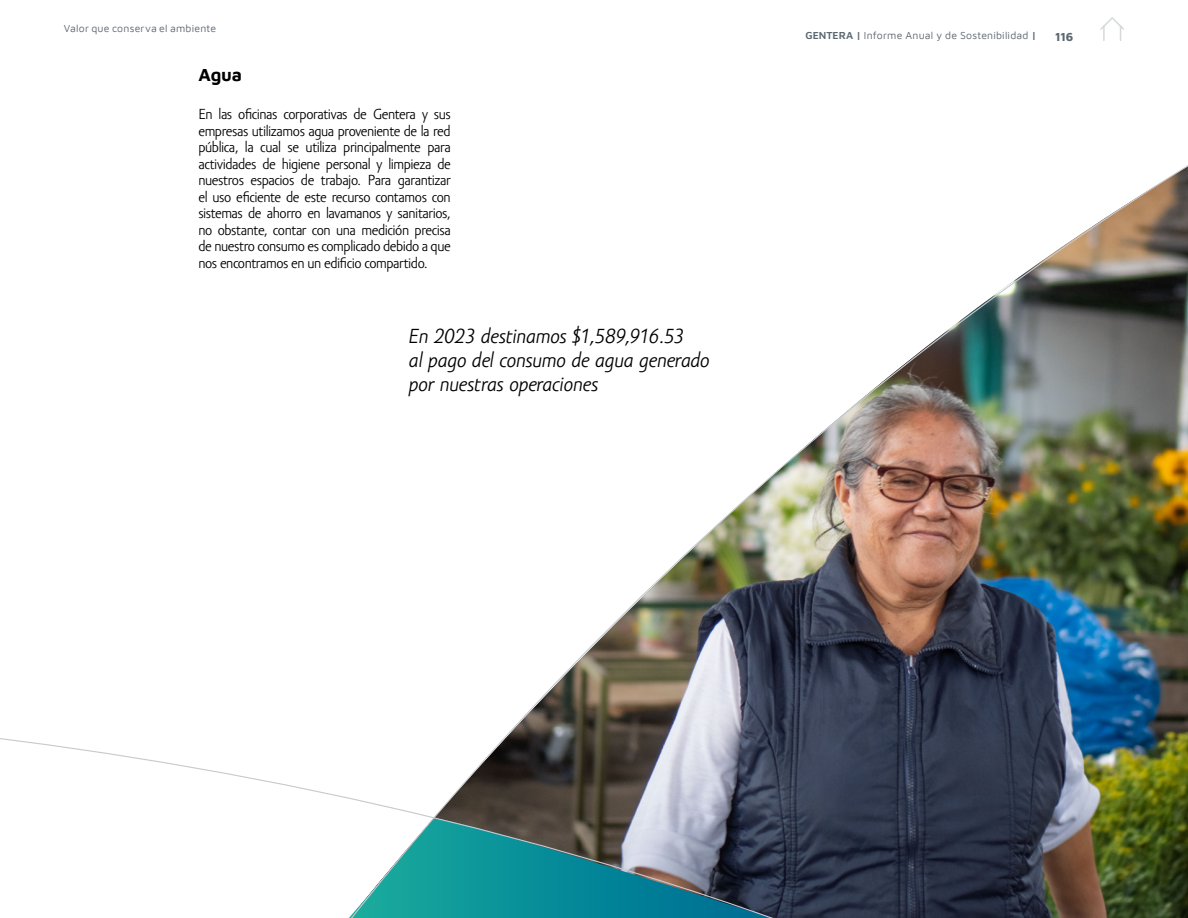
<style>
.page{position:relative;width:1188px;height:918px;background:#fff}
.page>*{position:absolute;margin:0;border:0;box-sizing:border-box;transform-origin:0 0}
.t1{font:italic 21px/24px "Amor Sans Pro";letter-spacing:-.01em;color:#000}
.t2{font:18px "Maven Pro";color:#000}
.t3{font:15px/16.5px "Amor Sans Pro";letter-spacing:-.03em;color:#000;text-align:justify}
.t4{font:12px "Maven Pro";color:#5b6771}
.t5{font:10.5px "Maven Pro";letter-spacing:.02em;color:#5b6771}
</style>
<div class="page">
<img style="left:0;top:165px;width:1188px;height:753px">
<svg style="left:1100px;top:17px;width:24px;height:24px"></svg>
<p class="t5" style="left:64px;top:22px;width:154px">Valor que conserva el ambiente</p>
<p class="t2" style="left:198px;top:64px;width:45px">Agua</p>
<p class="t3" style="left:198px;top:107px;width:254px">En las oficinas corporativas de Gentera y sus empresas utilizamos agua proveniente de la red pública, la cual se utiliza principalmente para actividades de higiene personal y limpieza de nuestros espacios de trabajo. Para garantizar el uso eficiente de este recurso contamos con sistemas de ahorro en lavamanos y sanitarios, no obstante, contar con una medición precisa de nuestro consumo es complicado debido a que nos encontramos en un edificio compartido.</p>
<h1 class="t1" style="left:409px;top:325px;width:302px">En 2023 destinamos $1,589,916.53<br>al pago del consumo de agua generado por nuestras operaciones</h1>
<p class="t5" style="left:805px;top:29px;width:232px">GENTERA | Informe Anual y de Sostenibilidad |</p>
<p class="t4" style="left:1055px;top:29px;width:20px">116</p>
</div>
